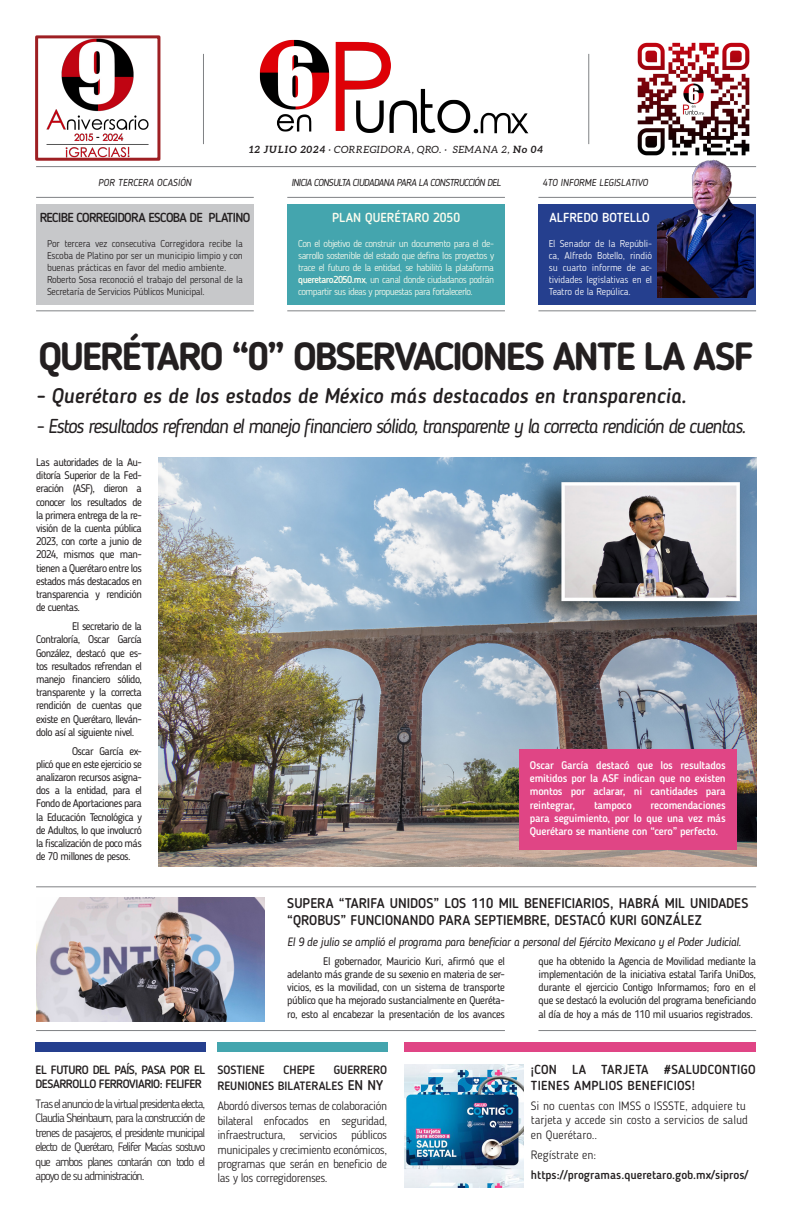
<style>
.page{position:relative;width:792px;height:1224px;background:#fff}
.page>*{position:absolute;margin:0;border:0;box-sizing:border-box;transform-origin:0 0}
.t1{font:700 39px "Blogger Sans";letter-spacing:-.05em;color:#231f20}
.t2{font:italic 500 21px "Blogger Sans";color:#231f20}
.t3{font:italic 20px "Blogger Sans";letter-spacing:-.06em;color:#231f20}
.t4{font:500 14px/16.8px "Blogger Sans";color:#231f20}
.t5{font:500 13px/15.6px "Blogger Sans";letter-spacing:.02em;color:#231f20}
.t6{font:500 13px "Blogger Sans";letter-spacing:-.05em;color:#231f20}
.t7{font:500 13px "Blogger Sans";color:#fbfcee}
.t8{font:500 13px "Blogger Sans";color:#fff}
.t9{font:300 12px/14.4px "Blogger Sans";letter-spacing:-.025em;color:#231f20;text-align:justify}
.t10{font:300 12px/14.4px "Blogger Sans";color:#231f20}
.t11{font:500 12px/16.8px "Blogger Sans";color:#231f20}
.t12{font:italic 12px "Blogger Sans";letter-spacing:-.03em;color:#231f20}
.t13{font:500 12px/14.4px "Blogger Sans";letter-spacing:-.04em;color:#231f20}
.t14{font:11px/13.2px "Blogger Sans";letter-spacing:-.05em;color:#231f20;text-align:justify}
.t15{font:500 11px/13.2px "Blogger Sans";letter-spacing:-.02em;color:#fff;text-align:justify}
.t16{font:italic 10px "Blogger Sans";letter-spacing:-.05em;color:#231f20}
.front_biline{font:italic 10px "Aleo";letter-spacing:.05em;color:#231f20}
.t17{font:italic 10px "Blogger Sans";color:#231f20}
.t18{font:300 9.9px/11.9px "Blogger Sans";letter-spacing:-.05em;color:#fbfcee;text-align:justify}
.t19{font:300 9.9px/11.9px "Blogger Sans";letter-spacing:-.015em;color:#231f20}
.t20{font:300 9.9px/11.9px "Blogger Sans";letter-spacing:-.01em;color:#fff;text-align:justify}
.s1{font-weight:700}
.s2{font-weight:500}
.s3{font-size:14px}
</style>
<div class="page">
<div style="left:538px;top:204px;width:218px;height:101px;background:#253f8e"></div>
<div style="left:36px;top:204px;width:218px;height:101px;background:#c7c8ca"></div>
<div style="left:287px;top:204px;width:218px;height:101px;background:#44a5ae"></div>
<hr style="left:36px;top:166px;width:720px;height:1px;background:#808285">
<hr style="left:36px;top:886px;width:720px;height:1px;background:#808285">
<hr style="left:36px;top:197px;width:218px;height:1px;background:#808285">
<hr style="left:36px;top:310px;width:218px;height:1px;background:#808285">
<hr style="left:287px;top:197px;width:218px;height:1px;background:#808285">
<hr style="left:287px;top:310px;width:218px;height:1px;background:#808285">
<hr style="left:538px;top:197px;width:218px;height:1px;background:#808285">
<hr style="left:538px;top:310px;width:218px;height:1px;background:#808285">
<hr style="left:203px;top:54px;width:1px;height:90px;background:#808285">
<hr style="left:588px;top:54px;width:1px;height:90px;background:#808285">
<img style="left:159px;top:458px;width:597px;height:408px">
<div style="left:404px;top:1042px;width:352px;height:10px;background:#e04585"></div>
<div style="left:36px;top:1042px;width:170px;height:10px;background:#253f8e"></div>
<div style="left:217px;top:1042px;width:170px;height:10px;background:#44a5ae"></div>
<img style="left:404px;top:1065px;width:120px;height:123px">
<hr style="left:36px;top:1030px;width:469px;height:1px;background:#808285">
<hr style="left:538px;top:1030px;width:218px;height:1px;background:#808285">
<div style="left:519px;top:749px;width:218px;height:101px;background:#e04585"></div>
<img style="left:259px;top:39px;width:270px;height:95px">
<img style="left:46px;top:39px;width:103px;height:118px">
<div style="left:35px;top:35px;width:125px;height:126px;border:3px solid #9e1f23"></div>
<img style="left:637px;top:42px;width:113px;height:114px">
<img style="left:36px;top:898px;width:229px;height:123px">
<img style="left:658px;top:154px;width:96px;height:144px">
<p class="front_biline" style="left:249px;top:143px;width:295px"><span class="s1">12 JULIO 2024</span> · CORREGIDORA, QRO. · SEMANA 2, <span class="s1">No 04</span></p>
<p class="t17" style="left:98px;top:177px;width:95px">POR TERCERA OCASIÓN</p>
<p class="t16" style="left:291px;top:177px;width:211px">INICIA CONSULTA CIUDADANA PARA LA CONSTRUCCIÓN DEL</p>
<p class="t17" style="left:542px;top:177px;width:107px">4TO INFORME LEGISLATIVO</p>
<p class="t6" style="left:40px;top:210px;width:212px">RECIBE CORREGIDORA ESCOBA DE PLATINO</p>
<p class="t7" style="left:332px;top:210px;width:130px">PLAN QUERÉTARO 2050</p>
<p class="t8" style="left:549px;top:210px;width:102px">ALFREDO BOTELLO</p>
<p class="t19" style="left:47px;top:238px;width:197px">Por tercera vez consecutiva Corregidora recibe la Escoba de Platino por ser un municipio limpio y con buenas prácticas en favor del medio ambiente.<br>Roberto Sosa reconoció el trabajo del personal de la Secretaría de Servicios Públicos Municipal.</p>
<p class="t18" style="left:298px;top:238px;width:197px">Con el objetivo de construir un documento para el de&shy;sarrollo sostenible del estado que defina los proyectos y trace el futuro de la entidad, se habilitó la plataforma <span class="s2">queretaro2050.mx</span>, un canal donde ciudadanos podrán compartir sus ideas y propuestas para fortalecerlo.</p>
<p class="t20" style="left:549px;top:238px;width:105px">El Senador de la Repúbli&shy;ca, Alfredo Botello, rindió su cuarto informe de ac&shy;tividades legislativas en el Teatro de la Repúlica.</p>
<p class="t1" style="left:38px;top:333px;width:717px">QUERÉTARO “0” OBSERVACIONES ANTE LA ASF</p>
<p class="t2" style="left:36px;top:383px;width:652px">- Querétaro es de los estados de México más destacados en transparencia.</p>
<p class="t3" style="left:36px;top:414px;width:711px">- Estos resultados refrendan el manejo financiero sólido, transparente y la correcta rendición de cuentas.</p>
<p class="t14" style="left:36px;top:456px;width:107px">Las autoridades de la Au&shy;ditoría Superior de la Fed&shy;eración (ASF), dieron a conocer los resultados de la primera entrega de la re&shy;visión de la cuenta pública 2023, con corte a junio de 2024, mismos que man&shy;tienen a Querétaro entre los estados más destacados en transparencia y rendición de cuentas.</p>
<p class="t14" style="left:36px;top:620px;width:107px;text-indent:36px">El secretario de la Contraloría, Oscar García González, destacó que es&shy;tos resultados refrendan el manejo financiero sólido, transparente y la correcta rendición de cuentas que existe en Querétaro, lleván&shy;dolo así al siguiente nivel.</p>
<p class="t14" style="left:36px;top:744px;width:107px;text-indent:36px">Oscar García ex&shy;plicó que en este ejercicio se analizaron recursos asigna&shy;dos a la entidad, para el Fondo de Aportaciones para la Educación Tecnológica y de Adultos, lo que involucró la fiscalización de poco más de 70 millones de pesos.</p>
<p class="t15" style="left:530px;top:759px;width:197px">Oscar García destacó que los resultados emitidos por la ASF indican que no existen montos por aclarar, ni cantidades para reintegrar,</p>
<p class="t15" style="left:530px;top:798px;width:197px;text-indent:121px">recomendaciones para seguimiento, por lo que una vez más Querétaro se mantiene con “cero” perfecto.</p>
<p class="t15" style="left:594px;top:798px;width:39px">tampoco</p>
<p class="t4" style="left:287px;top:895px;width:463px">SUPERA “TARIFA UNIDOS” LOS 110 MIL BENEFICIARIOS, HABRÁ MIL UNIDADES “QROBUS” FUNCIONANDO PARA SEPTIEMBRE, DESTACÓ KURI GONZÁLEZ</p>
<p class="t12" style="left:287px;top:934px;width:455px">El 9 de julio se amplió el programa para beneficiar a personal del Ejército Mexicano y el Poder Judicial.</p>
<p class="t14" style="left:287px;top:954px;width:219px;text-indent:36px">El gobernador, Mauricio Kuri, afirmó que el adelanto más grande de su sexenio en materia de ser&shy;vicios, es la movilidad, con un sistema de transporte público que ha mejorado sustancialmente en Queréta&shy;ro, esto al encabezar la presentación de los avances</p>
<p class="t14" style="left:538px;top:954px;width:219px">que ha obtenido la Agencia de Movilidad mediante la implementación de la iniciativa estatal Tarifa UniDos, durante el ejercicio Contigo Informamos; foro en el que se destacó la evolución del programa beneficiando al día de hoy a más de 110 mil usuarios registrados.</p>
<p class="t13" style="left:36px;top:1062px;width:171px">EL FUTURO DEL PAÍS, PASA POR EL<br>DESARROLLO FERROVIARIO: FELIFER</p>
<p class="t9" style="left:36px;top:1097px;width:171px">Tras el anuncio de la virtual presidenta electa, Claudia Sheinbaum, para la construcción de trenes de pasajeros, el presidente municipal electo de Querétaro, Felifer Macías sostuvo que ambos planes contarán con todo el apoyo de su administración.</p>
<p class="t11" style="left:217px;top:1061px;width:171px;text-indent:116px">GUERRERO<br>REUNIONES BILATERALES <span class="s3">EN NY</span></p>
<p class="t9" style="left:217px;top:1099px;width:171px">Abordó diversos temas de colaboración bilateral enfocados en seguridad, infraestructura, servicios públicos municipales y crecimiento económicos, programas que serán en beneficio de las y los corregidorenses.</p>
<p class="t11" style="left:217px;top:1061px;width:49px">SOSTIENE</p>
<p class="t11" style="left:283px;top:1061px;width:33px">CHEPE</p>
<p class="t5" style="left:531px;top:1062px;width:226px">¡CON LA TARJETA #SALUDCONTIGO<br>TIENES AMPLIOS BENEFICIOS!</p>
<p class="t10" style="left:531px;top:1099px;width:219px">Si no cuentas con IMSS o ISSSTE, adquiere tu tarjeta y accede sin costo a servicios de salud en Querétaro..</p>
<p class="t10" style="left:531px;top:1148px;width:67px">Regístrate en:</p>
<p class="t11" style="left:531px;top:1166px;width:219px">https://programas.queretaro.gob.mx/sipros/</p>
</div>
